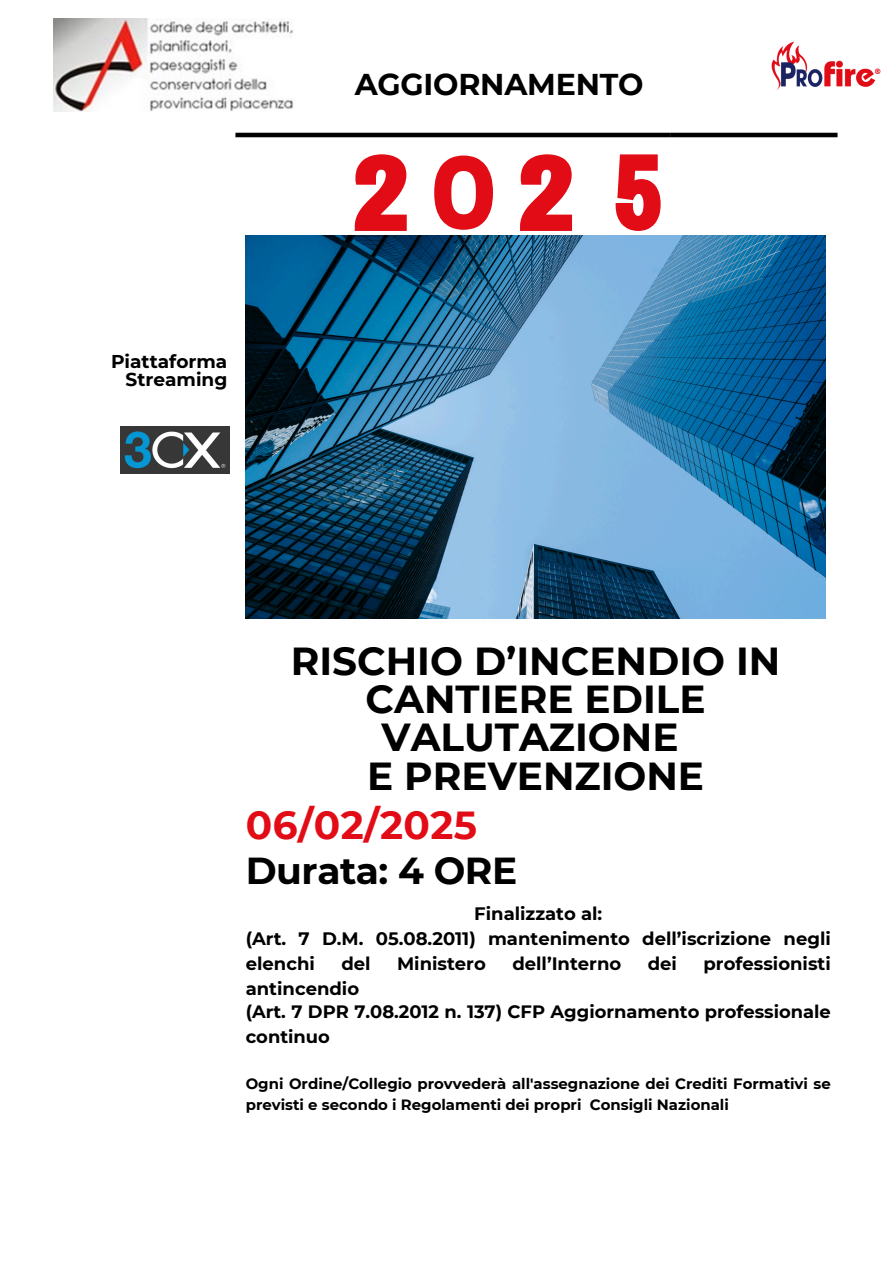
<style>
.page{position:relative;width:894px;height:1264px;background:#fff}
.page>*{position:absolute;margin:0;border:0;box-sizing:border-box;transform-origin:0 0}
.t1{font:700 39px/38.2px "Montserrat";color:#000;text-align:center}
.t2{font:700 39px "Montserrat";letter-spacing:.01em;color:#e20c16}
.t3{font:700 37.5px "Montserrat";letter-spacing:-.01em;color:#000}
.t4{font:700 30px "Montserrat";letter-spacing:-.005em;color:#000}
.t5{font:700 18.6px/18.1px "Montserrat";color:#000;text-align:right}
.t6{font:700 18px/24.8px "Montserrat";color:#000}
.t7{font:700 17.85px/24.8px "Montserrat";color:#000}
.t8{font:700 14.85px/20.2px "Montserrat";color:#000}
</style>
<div class="page">
<img style="left:235px;top:132px;width:603px;height:6px">
<img style="left:246px;top:235px;width:579px;height:383px">
<img style="left:771px;top:41px;width:110px;height:49px">
<img style="left:120px;top:426px;width:109px;height:48px">
<svg style="left:354px;top:154px;width:52px;height:77px"></svg>
<svg style="left:434px;top:155px;width:59px;height:75px"></svg>
<svg style="left:615px;top:154px;width:45px;height:77px"></svg>
<svg style="left:520px;top:154px;width:52px;height:77px"></svg>
<img style="left:53px;top:19px;width:240px;height:93px">
<p class="t4" style="left:354px;top:65px;width:290px">AGGIORNAMENTO</p>
<h1 class="t5" style="left:111px;top:352px;width:118px">Piattaforma<br>Streaming</h1>
<p class="t1" style="left:291px;top:641px;width:491px">RISCHIO D’INCENDIO IN<br>CANTIERE EDILE<br>VALUTAZIONE<br>E PREVENZIONE</p>
<h3 class="t2" style="left:246px;top:801px;width:233px">06/02/2025</h3>
<p class="t3" style="left:246px;top:848px;width:273px">Durata: 4 ORE</p>
<p class="t6" style="left:246px;top:901px;width:586px;text-indent:228px">Finalizzato al:<br>(Art. 7 D.M. 05.08.2011) mantenimento dell’iscrizione negli elenchi</p>
<p class="t6" style="left:341px;top:951px;width:31px">del</p>
<p class="t6" style="left:397px;top:951px;width:90px">Ministero</p>
<p class="t6" style="left:512px;top:951px;width:110px">dell’Interno</p>
<p class="t6" style="left:647px;top:951px;width:31px">dei</p>
<p class="t6" style="left:703px;top:951px;width:129px">professionisti</p>
<p class="t6" style="left:246px;top:975px;width:115px">antincendio</p>
<h4 class="t7" style="left:246px;top:999px;width:586px">(Art. 7 DPR 7.08.2012 n. 137) CFP Aggiornamento professionale continuo</h4>
<p class="t8" style="left:246px;top:1073px;width:586px">Ogni Ordine/Collegio provvederà all'assegnazione dei Crediti Formativi se previsti e secondo i Regolamenti dei propri Consigli Nazionali</p>
</div>
